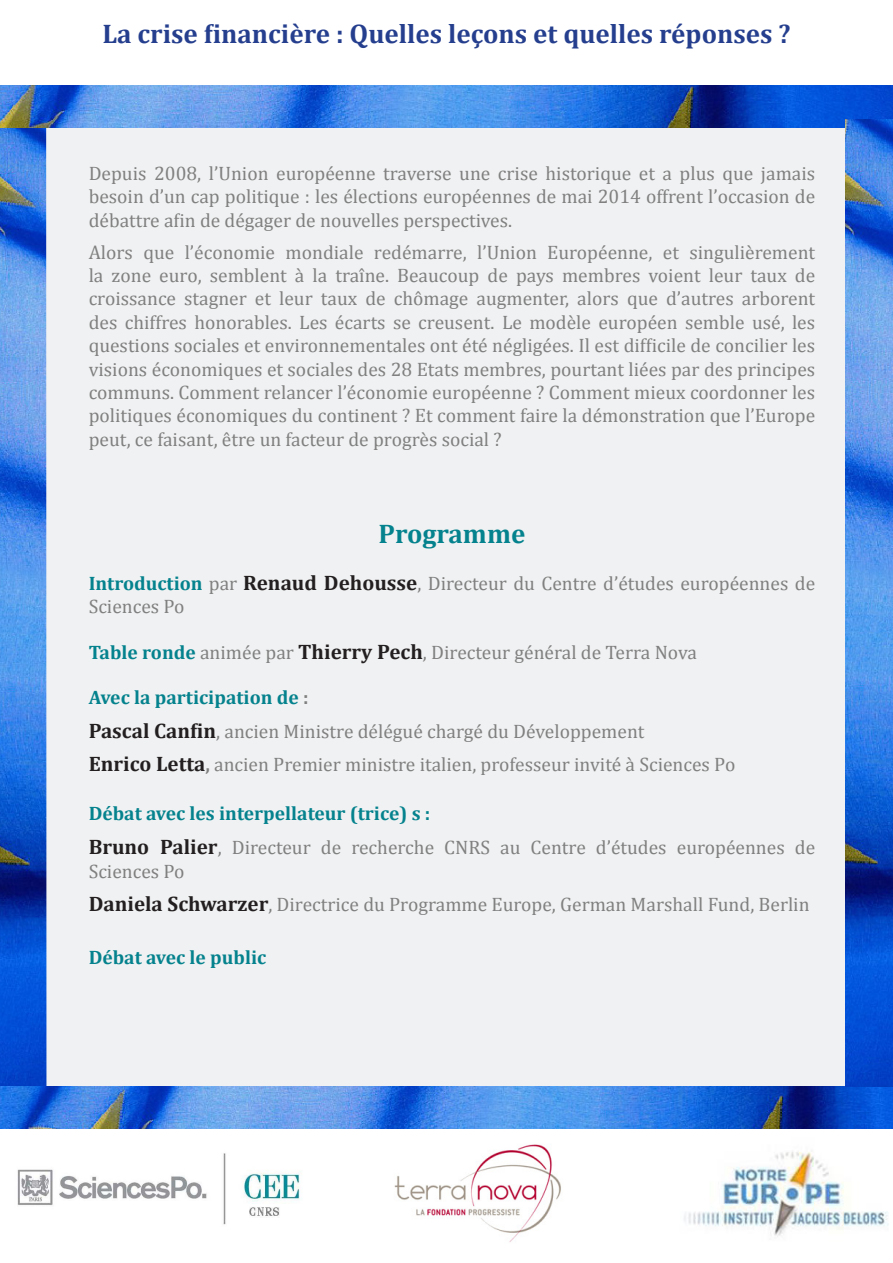
<style>
.page{position:relative;width:893px;height:1263px;background:#fff}
.page>*{position:absolute;margin:0;border:0;box-sizing:border-box;transform-origin:0 0}
.t1{font:700 27px "Cambria";color:#253f8e}
.t2{font:700 27px "Cambria";color:#04828d}
.t3{font:19.5px/23.4px "Cambria";color:#808080;text-align:justify}
.t4{font:700 19.5px "Cambria";color:#04828d}
.s1{font-weight:700;color:#04828d}
.s2{font-weight:700;font-size:21px;color:#231f20}
.s3{color:#808080}
.s4{font-weight:700}
</style>
<div class="page">
<img style="left:0;top:128px;width:46px;height:958px">
<img style="left:383px;top:1128px;width:188px;height:114px">
<img style="left:17px;top:1153px;width:284px;height:72px">
<img style="left:684px;top:1151px;width:205px;height:86px">
<div style="left:46px;top:112px;width:813px;height:1014px;background:#f0f1f2"></div>
<img style="left:0;top:85px;width:893px;height:43px">
<img style="left:0;top:1086px;width:893px;height:42px">
<img style="left:846px;top:119px;width:47px;height:967px">
<p class="t1" style="left:102px;top:15px;width:690px">La crise financière : Quelles leçons et quelles réponses ?</p>
<p class="t3" style="left:89px;top:161px;width:728px">Depuis 2008, l’Union européenne traverse une crise historique et a plus que jamais besoin d’un cap politique : les élections européennes de mai 2014 offrent l’occasion de débattre afin de dégager de nouvelles perspectives.</p>
<p class="t3" style="left:89px;top:240px;width:728px">Alors que l’économie mondiale redémarre, l’Union Européenne, et singulièrement la zone euro, semblent à la traîne. Beaucoup de pays membres voient leur taux de croissance stagner et leur taux de chômage augmenter, alors que d’autres arborent des chiffres honorables. Les écarts se creusent. Le modèle européen semble usé, les questions sociales et environnementales ont été négligées. Il est difficile de concilier les visions économiques et sociales des 28 Etats membres, pourtant liées par des principes communs. Comment relancer l’économie européenne ? Comment mieux coordonner les politiques économiques du continent ? Et comment faire la démonstration que l’Europe peut, ce faisant, être un facteur de progrès social ?</p>
<p class="t2" style="left:378px;top:514px;width:148px">Programme</p>
<p class="t3" style="left:89px;top:571px;width:728px"><span class="s1">Introduction</span> par <span class="s2">Renaud Dehousse</span>, Directeur du Centre d’études européennes de<br>Sciences Po</p>
<p class="t3" style="left:89px;top:641px;width:610px"><span class="s1">Table ronde</span> animée par <span class="s2">Thierry Pech</span>, Directeur général de Terra Nova</p>
<p class="t4" style="left:89px;top:684px;width:221px">Avec la participation de <span class="s3">:</span></p>
<p class="t3" style="left:89px;top:719px;width:557px"><span class="s2">Pascal Canfin</span>, ancien Ministre délégué chargé du Développement</p>
<p class="t3" style="left:89px;top:753px;width:648px"><span class="s2">Enrico Letta</span><span class="s4">,</span> ancien Premier ministre italien, professeur invité à Sciences Po</p>
<p class="t4" style="left:89px;top:800px;width:343px">Débat avec les interpellateur (trice) s :</p>
<p class="t3" style="left:89px;top:836px;width:728px"><span class="s2">Bruno Palier</span>, Directeur de recherche CNRS au Centre d’études européennes de<br>Sciences Po</p>
<p class="t3" style="left:89px;top:893px;width:722px"><span class="s2">Daniela Schwarzer</span>, Directrice du Programme Europe, German Marshall Fund, Berlin</p>
<p class="t4" style="left:89px;top:944px;width:179px">Débat avec le public</p>
</div>
